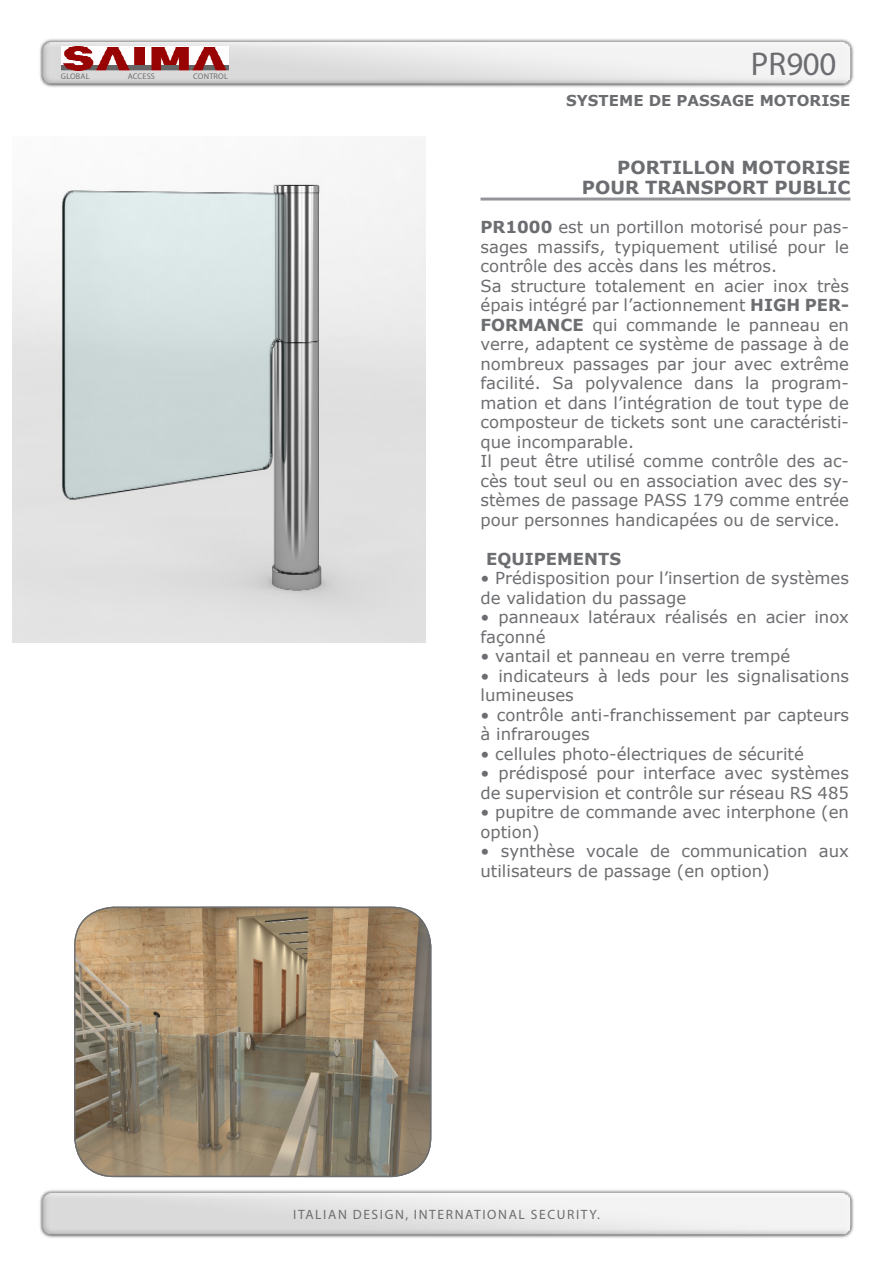
<style>
.page{position:relative;width:893px;height:1263px;background:#fff}
.page>*{position:absolute;margin:0;border:0;box-sizing:border-box;transform-origin:0 0}
.t1{font:33px "Myriad Pro";letter-spacing:-.005em;color:#6c6d70}
.t2{font:700 18px "Verdana";color:#6c6d70}
.DESCRIZIONE{font:16.5px/19.5px "Verdana";color:#6c6d70}
.DESCRIZIONE-2{font:700 16.5px "Verdana";color:#6c6d70}
.t3{font:700 15px "Verdana";color:#6c6d70}
.t4{font:13.5px "Myriad Pro";letter-spacing:.12em;color:#6c6d70}
.t5{font:8.25px "Myriad Pro";letter-spacing:.02em;color:#6c6d70}
.s1{font-weight:700}
</style>
<div class="page">
<img style="left:40px;top:1190px;width:814px;height:48px">
<img style="left:40px;top:39px;width:814px;height:48px">
<img style="left:61px;top:46px;width:167px;height:25px">
<hr style="left:480px;top:198px;width:370px;height:3px;background:#939598">
<img style="left:74px;top:907px;width:357px;height:270px">
<div style="left:74px;top:907px;width:357px;height:270px;border:1px solid #6c6d70;border-radius:39px"></div>
<img style="left:12px;top:142px;width:413px;height:500px">
<p class="t5" style="left:61px;top:71px;width:30px">GLOBAL</p>
<p class="t5" style="left:128px;top:71px;width:29px">ACCESS</p>
<p class="t5" style="left:193px;top:71px;width:36px">CONTROL</p>
<p class="t1" style="left:751px;top:43px;width:87px">PR900</p>
<p class="t3" style="left:566px;top:90px;width:286px">SYSTEME DE PASSAGE MOTORISE</p>
<p class="t2" style="left:617px;top:155px;width:235px">PORTILLON MOTORISE</p>
<p class="t2" style="left:582px;top:174px;width:270px">POUR TRANSPORT PUBLIC</p>
<p class="DESCRIZIONE" style="left:480px;top:217px;width:370px;text-align:justify"><span class="s1">PR1000</span> est un portillon motorisé pour pas&shy;sages massifs, typiquement utilisé pour le contrôle des accès dans les métros.</p>
<p class="DESCRIZIONE" style="left:480px;top:276px;width:370px;text-align:justify">Sa structure totalement en acier inox très épais intégré par l’actionnement <span class="s1">HIGH PER-FORMANCE</span> qui commande le panneau en verre, adaptent ce système de passage à de nombreux passages par jour avec extrême facilité. Sa polyvalence dans la program&shy;mation et dans l’intégration de tout type de composteur de tickets sont une caractéristi&shy;que incomparable.</p>
<p class="DESCRIZIONE" style="left:480px;top:451px;width:370px;text-align:justify">Il peut être utilisé comme contrôle des ac&shy;cès tout seul ou en association avec des sy&shy;stèmes de passage PASS 179 comme entrée pour personnes handicapées ou de service.</p>
<p class="DESCRIZIONE-2" style="left:486px;top:547px;width:136px">EQUIPEMENTS</p>
<p class="DESCRIZIONE" style="left:480px;top:568px;width:370px">• Prédisposition pour l’insertion de systèmes de validation du passage</p>
<p class="DESCRIZIONE" style="left:480px;top:607px;width:370px">• panneaux latéraux réalisés en acier inox façonné</p>
<p class="DESCRIZIONE" style="left:480px;top:646px;width:311px">• vantail et panneau en verre trempé</p>
<p class="DESCRIZIONE" style="left:480px;top:666px;width:370px">• indicateurs à leds pour les signalisations lumineuses</p>
<p class="DESCRIZIONE" style="left:480px;top:705px;width:370px">• contrôle anti-franchissement par capteurs à infrarouges</p>
<p class="DESCRIZIONE" style="left:480px;top:744px;width:325px">• cellules photo-électriques de sécurité</p>
<p class="DESCRIZIONE" style="left:480px;top:763px;width:370px">• prédisposé pour interface avec systèmes de supervision et contrôle sur réseau RS 485</p>
<p class="DESCRIZIONE" style="left:480px;top:802px;width:370px">• pupitre de commande avec interphone (en option)</p>
<p class="DESCRIZIONE" style="left:480px;top:841px;width:370px">• synthèse vocale de communication aux utilisateurs de passage (en option)</p>
<p class="t4" style="left:293px;top:1206px;width:308px">ITALIAN DESIGN, INTERNATIONAL SECURITY.</p>
</div>
